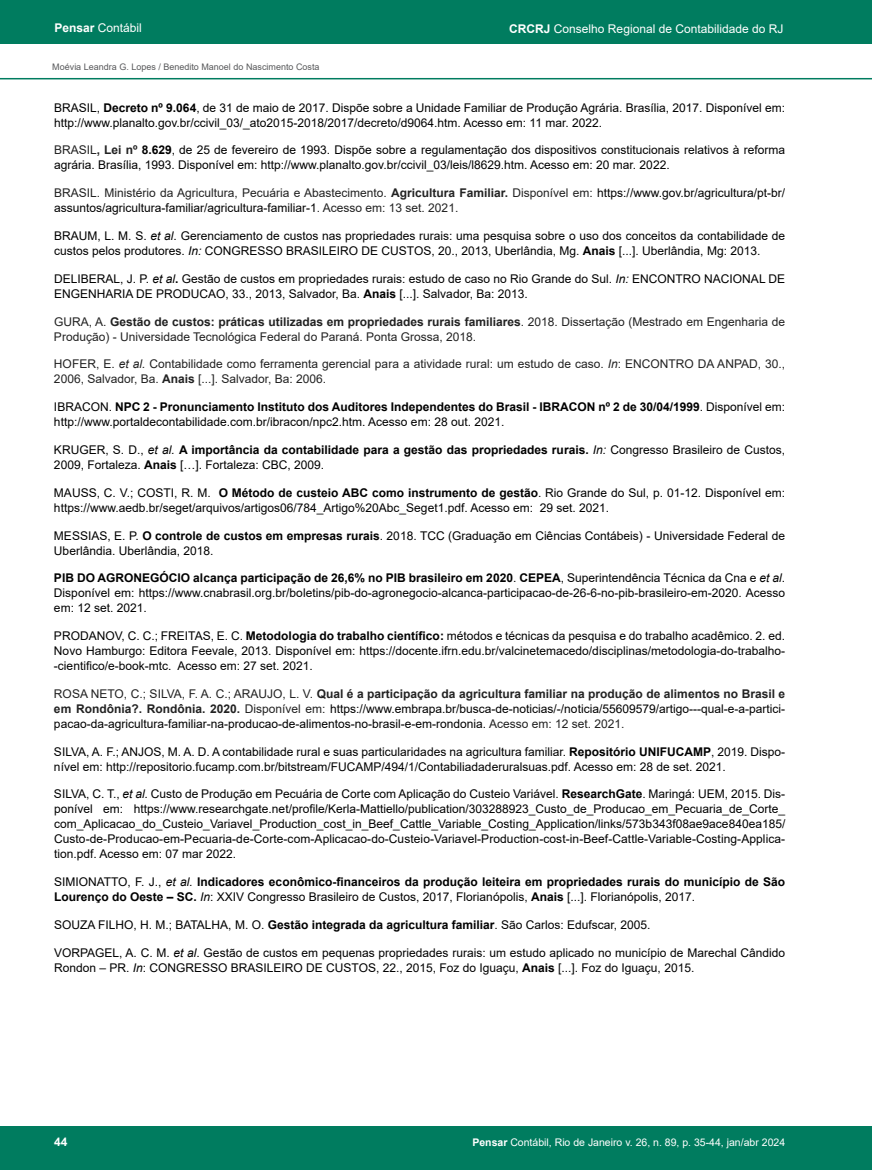
<style>
.page{position:relative;width:872px;height:1170px;background:#fff}
.page>*{position:absolute;margin:0;border:0;box-sizing:border-box;transform-origin:0 0}
.t1{font:12px/15px "Arial";color:#000}
.t2{font:12px/15px "Arial";color:#222}
.t3{font:700 12px/15px "Arial";color:#000}
.t4{font:12px "Arial";color:#fff}
.t5{font:700 12px "Arial";color:#fff}
.t6{font:10.5px "Arial";color:#fff}
.t7{font:9px "Arial";color:#58595b}
.s1{font-weight:700}
.s2{color:#222}
.s3{font-weight:700;color:#222}
.s4{font-style:italic}
.s5{font-weight:400}
.s6{font-weight:400;font-style:italic}
</style>
<div class="page">
<div style="left:0;top:1126px;width:872px;height:43px;background:#007c5f"></div>
<div style="left:0;top:0;width:872px;height:43px;background:#007c5f"></div>
<hr style="left:0;top:78px;width:872px;height:1px;background:#007c5f">
<p class="t4" style="left:54px;top:20px;width:89px"><span class="s1">Pensar</span> Contábil</p>
<p class="t4" style="left:509px;top:20px;width:276px"><span class="s1">CRCRJ</span> Conselho Regional de Contabilidade do RJ</p>
<p class="t7" style="left:52px;top:61px;width:269px">Moévia Leandra G. Lopes / Benedito Manoel do Nascimento Costa</p>
<p class="t1" style="left:54px;top:100px;width:732px">BRASIL, <span class="s1">Decreto nº 9.064</span>, de 31 de maio de 2017. Dispõe sobre a Unidade Familiar de Produção Agrária. Brasília, 2017. Disponível em: http://www.planalto.gov.br/ccivil_03/_ato2015-2018/2017/decreto/d9064.htm. Acesso em: 11 mar. 2022.</p>
<p class="t1" style="left:54px;top:143px;width:732px"><span class="s2">BRASIL</span><span class="s3">, Lei nº</span> <span class="s1">8.629</span>, de 25 de fevereiro de 1993. Dispõe sobre a regulamentação dos dispositivos constitucionais relativos à reforma agrária. Brasília, 1993. Disponível em: http://www.planalto.gov.br/ccivil_03/leis/l8629.htm. Acesso em: 20 mar. 2022.</p>
<p class="t1" style="left:54px;top:185px;width:732px"><span class="s2">BRASIL. Ministério da Agricultura, Pecuária e Abastecimento.</span> <span class="s3">Agricultura Familiar.</span> <span class="s2">Disponível em:</span> https://www.gov.br/agricultura/pt-br/ assuntos/agricultura-familiar/agricultura-familiar-1<span class="s2">. Acesso em: 13 set. 2021.</span></p>
<p class="t1" style="left:54px;top:228px;width:732px">BRAUM, L. M. S. <span class="s4">et al</span>. Gerenciamento de custos nas propriedades rurais: uma pesquisa sobre o uso dos conceitos da contabilidade de custos pelos produtores. <span class="s4">In:</span> CONGRESSO BRASILEIRO DE CUSTOS, 20., 2013, Uberlândia, Mg. <span class="s1">Anais</span> [...]. Uberlândia, Mg: 2013.</p>
<p class="t1" style="left:54px;top:271px;width:732px">DELIBERAL, J. P. <span class="s4">et al</span><span class="s1">.</span> Gestão de custos em propriedades rurais: estudo de caso no Rio Grande do Sul. <span class="s4">In:</span> ENCONTRO NACIONAL DE<br>ENGENHARIA DE PRODUCAO, 33., 2013, Salvador, Ba. <span class="s1">Anais</span> [...]. Salvador, Ba: 2013.</p>
<p class="t2" style="left:54px;top:314px;width:732px">GURA, A. <span class="s1">Gestão de custos: práticas utilizadas em propriedades rurais familiares</span>. 2018. Dissertação (Mestrado em Engenharia de<br>Produção) - Universidade Tecnológica Federal do Paraná. Ponta Grossa, 2018.</p>
<p class="t2" style="left:54px;top:356px;width:732px">HOFER, E. <span class="s4">et al.</span> Contabilidade como ferramenta gerencial para a atividade rural: um estudo de caso. <span class="s4">In</span>: ENCONTRO DA ANPAD, 30.,<br>2006, Salvador, Ba. <span class="s1">Anais</span> [...]. Salvador, Ba: 2006.</p>
<p class="t1" style="left:54px;top:399px;width:732px">IBRACON. <span class="s1">NPC 2 - Pronunciamento Instituto dos Auditores Independentes do Brasil - IBRACON nº 2 de 30/04/1999</span>. Disponível em: http://www.portaldecontabilidade.com.br/ibracon/npc2.htm. Acesso em: 28 out. 2021.</p>
<p class="t1" style="left:54px;top:442px;width:732px">KRUGER, S. D., <span class="s4">et al.</span> <span class="s1">A importância da contabilidade para a gestão das propriedades rurais.</span> <span class="s4">In:</span> Congresso Brasileiro de Custos,<br>2009, Fortaleza. <span class="s1">Anais</span> […]. Fortaleza: CBC, 2009.</p>
<p class="t1" style="left:54px;top:485px;width:732px">MAUSS, C. V.; COSTI, R. M. <span class="s1">O Método de custeio ABC como instrumento de gestão</span>. Rio Grande do Sul, p. 01-12. Disponível em: https://www.aedb.br/seget/arquivos/artigos06/784_Artigo%20Abc_Seget1.pdf. Acesso em: 29 set. 2021.</p>
<p class="t1" style="left:54px;top:527px;width:732px">MESSIAS, E. P. <span class="s1">O controle de custos em empresas rurais</span>. 2018. TCC (Graduação em Ciências Contábeis) - Universidade Federal de<br>Uberlândia. Uberlândia, 2018.</p>
<p class="t1" style="left:54px;top:570px;width:732px;text-align:justify"><span class="s1">PIB DO AGRONEGÓCIO alcança participação de 26,6% no PIB brasileiro em 2020</span>. <span class="s1">CEPEA</span>, Superintendência Técnica da Cna e <span class="s4">et al</span>.<br>Disponível em: https://www.cnabrasil.org.br/boletins/pib-do-agronegocio-alcanca-participacao-de-26-6-no-pib-brasileiro-em-2020. Acesso em: 12 set. 2021.</p>
<p class="t1" style="left:54px;top:628px;width:732px;text-align:justify">PRODANOV, C. C.; FREITAS, E. C. <span class="s1">Metodologia do trabalho científico:</span> métodos e técnicas da pesquisa e do trabalho acadêmico. 2. ed.<br>Novo Hamburgo: Editora Feevale, 2013. Disponível em: https://docente.ifrn.edu.br/valcinetemacedo/disciplinas/metodologia-do-trabalho--cientifico/e-book-mtc. Acesso em: 27 set. 2021.</p>
<p class="t1" style="left:54px;top:686px;width:732px;text-align:justify"><span class="s2">ROSA NETO, C.; SILVA, F. A. C.; ARAUJO, L. V.</span> <span class="s3">Qual é a participação da agricultura familiar na produção de alimentos no Brasil e em Rondônia?. Rondônia. 2020.</span> <span class="s2">Disponível em:</span> https://www.embrapa.br/busca-de-noticias/-/noticia/55609579/artigo---qual-e-a-partici&shy;pacao-da-agricultura-familiar-na-producao-de-alimentos-no-brasil-e-em-rondonia. <span class="s2">Acesso em: 12 set. 2021.</span></p>
<p class="t1" style="left:54px;top:743px;width:732px">SILVA, A. F.; ANJOS, M. A. D. A contabilidade rural e suas particularidades na agricultura familiar. <span class="s1">Repositório UNIFUCAMP</span>, 2019. Dispo&shy;nível em: http://repositorio.fucamp.com.br/bitstream/FUCAMP/494/1/Contabiliadaderuralsuas.pdf. Acesso em: 28 de set. 2021.</p>
<p class="t1" style="left:54px;top:786px;width:733px;text-align:justify">SILVA, C. T., <span class="s4">et al.</span> Custo de Produção em Pecuária de Corte com Aplicação do Custeio Variável. <span class="s1">ResearchGate</span>. Maringá: UEM, 2015. Dis&shy;ponível em: https://www.researchgate.net/profile/Kerla-Mattiello/publication/303288923_Custo_de_Producao_em_Pecuaria_de_Corte_ com_Aplicacao_do_Custeio_Variavel_Production_cost_in_Beef_Cattle_Variable_Costing_Application/links/573b343f08ae9ace840ea185/ Custo-de-Producao-em-Pecuaria-de-Corte-com-Aplicacao-do-Custeio-Variavel-Production-cost-in-Beef-Cattle-Variable-Costing-Applica&shy;tion.pdf. Acesso em: 07 mar 2022.</p>
<p class="t3" style="left:54px;top:874px;width:732px"><span class="s5">SIMIONATTO, F. J.,</span> <span class="s6">et al.</span> Indicadores econômico-financeiros da produção leiteira em propriedades rurais do município de São<br>Lourenço do Oeste – SC. <span class="s6">In</span><span class="s5">: XXIV Congresso Brasileiro de Custos, 2017, Florianópolis,</span> Anais <span class="s5">[...]. Florianópolis, 2017.</span></p>
<p class="t1" style="left:54px;top:917px;width:598px">SOUZA FILHO, H. M.; BATALHA, M. O. <span class="s1">Gestão integrada da agricultura familiar</span>. São Carlos: Edufscar, 2005.</p>
<p class="t1" style="left:54px;top:944px;width:732px">VORPAGEL, A. C. M. <span class="s4">et al</span>. Gestão de custos em pequenas propriedades rurais: um estudo aplicado no município de Marechal Cândido<br>Rondon – PR. <span class="s4">In</span>: CONGRESSO BRASILEIRO DE CUSTOS, 22., 2015, Foz do Iguaçu, <span class="s1">Anais</span> [...]. Foz do Iguaçu, 2015.</p>
<p class="t5" style="left:54px;top:1133px;width:15px">44</p>
<p class="t6" style="left:472px;top:1135px;width:314px"><span class="s1">Pensar</span> Contábil, Rio de Janeiro v. 26, n. 89, p. 35-44, jan/abr 2024</p>
</div>
